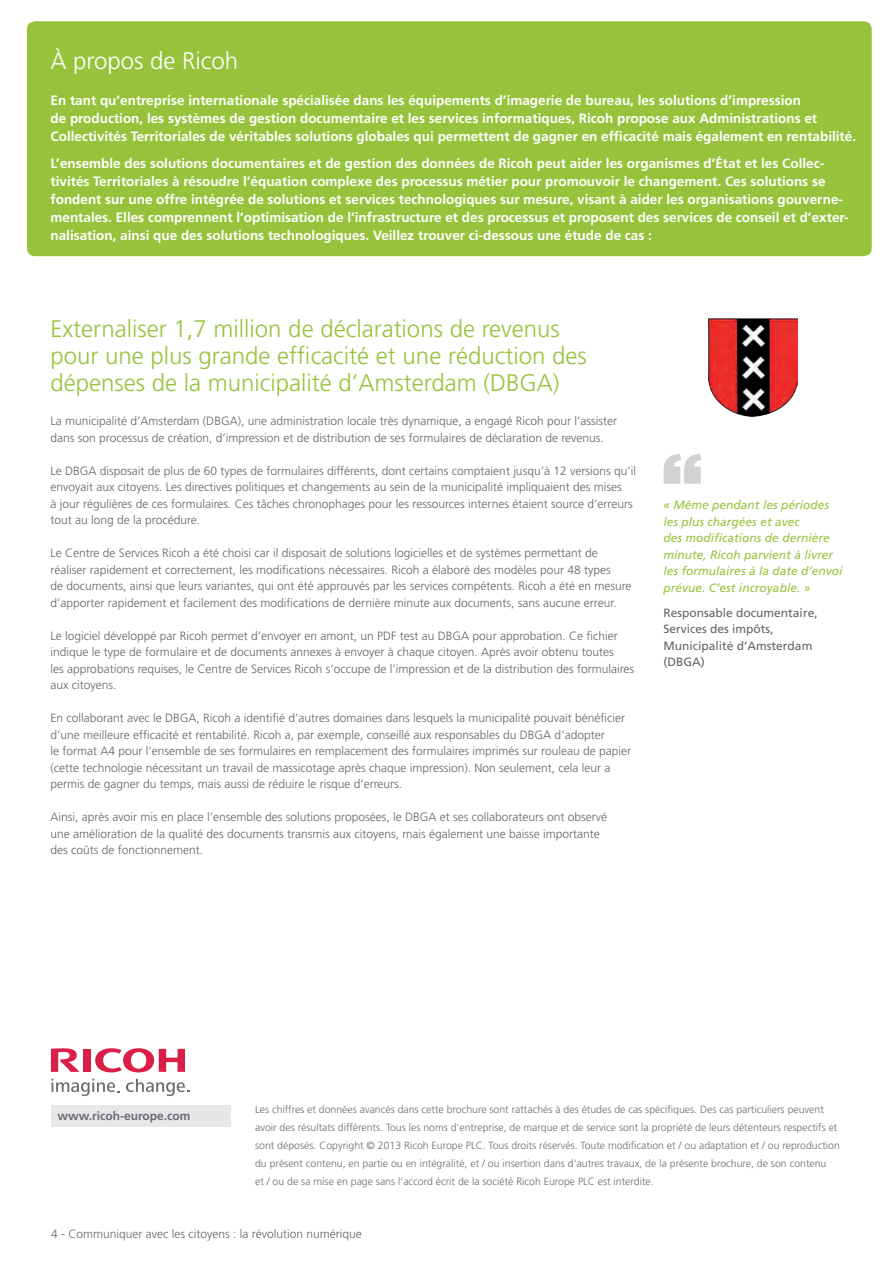
<style>
.page{position:relative;width:893px;height:1263px;background:#fff}
.page>*{position:absolute;margin:0;border:0;box-sizing:border-box;transform-origin:0 0}
.t1{font:300 24px/27px "Frutiger LT";color:#97c33c}
.t2{font:300 24px "Frutiger LT";color:#fff}
.t3{font:700 13.5px/18px "Frutiger LT";color:#fff}
.t4{font:300 12px/16.5px "Frutiger LT";color:#646569}
.t5{font:italic 12px/16.5px "Frutiger LT";color:#97c33c}
.t6{font:12px/16.5px "Frutiger LT";color:#646569}
.t7{font:700 12px "Frutiger LT";color:#6c6d70}
.t8{font:300 10.5px/18px "Frutiger LT";color:#6c6d70}
</style>
<div class="page">
<div style="left:27px;top:21px;width:845px;height:235px;background:#97c33c;border-radius:8px"></div>
<img style="left:709px;top:318px;width:88px;height:99px">
<div style="left:51px;top:1105px;width:179px;height:22px;background:#e6e7e9"></div>
<svg style="left:95px;top:1048px;width:90px;height:24px"></svg>
<div style="left:83px;top:1049px;width:8px;height:23px;background:#d91e47"></div>
<svg style="left:51px;top:1048px;width:28px;height:24px"></svg>
<svg style="left:51px;top:1079px;width:68px;height:17px"></svg>
<svg style="left:126px;top:1079px;width:63px;height:17px"></svg>
<svg style="left:664px;top:454px;width:38px;height:30px"></svg>
<h1 class="t2" style="left:51px;top:47px;width:189px">À propos de Ricoh</h1>
<p class="t3" style="left:51px;top:91px;width:807px">En tant qu’entreprise internationale spécialisée dans les équipements d’imagerie de bureau, les solutions d’impression<br>de production, les systèmes de gestion documentaire et les services informatiques, Ricoh propose aux Administrations et<br>Collectivités Territoriales de véritables solutions globales qui permettent de gagner en efficacité mais également en rentabilité.</p>
<p class="t3" style="left:51px;top:154px;width:799px">L’ensemble des solutions documentaires et de gestion des données de Ricoh peut aider les organismes d’État et les Collec&shy;tivités Territoriales à résoudre l’équation complexe des processus métier pour promouvoir le changement. Ces solutions se fondent sur une offre intégrée de solutions et services technologiques sur mesure, visant à aider les organisations gouverne&shy;mentales. Elles comprennent l’optimisation de l’infrastructure et des processus et proposent des services de conseil et d’exter&shy;nalisation, ainsi que des solutions technologiques. Veillez trouver ci-dessous une étude de cas :</p>
<h1 class="t1" style="left:51px;top:315px;width:538px">Externaliser 1,7 million de déclarations de revenus pour une plus grande efficacité et une réduction des dépenses de la municipalité d’Amsterdam (DBGA)</h1>
<p class="t4" style="left:51px;top:413px;width:568px">La municipalité d’Amsterdam (DBGA), une administration locale très dynamique, a engagé Ricoh pour l’assister dans son processus de création, d’impression et de distribution de ses formulaires de déclaration de revenus.</p>
<p class="t4" style="left:51px;top:463px;width:587px">Le DBGA disposait de plus de 60 types de formulaires différents, dont certains comptaient jusqu’à 12 versions qu’il envoyait aux citoyens. Les directives politiques et changements au sein de la municipalité impliquaient des mises<br>à jour régulières de ces formulaires. Ces tâches chronophages pour les ressources internes étaient source d’erreurs tout au long de la procédure.</p>
<p class="t4" style="left:51px;top:545px;width:582px">Le Centre de Services Ricoh a été choisi car il disposait de solutions logicielles et de systèmes permettant de réaliser rapidement et correctement, les modifications nécessaires. Ricoh a élaboré des modèles pour 48 types<br>de documents, ainsi que leurs variantes, qui ont été approuvés par les services compétents. Ricoh a été en mesure d’apporter rapidement et facilement des modifications de dernière minute aux documents, sans aucune erreur.</p>
<p class="t4" style="left:51px;top:628px;width:585px">Le logiciel développé par Ricoh permet d’envoyer en amont, un PDF test au DBGA pour approbation. Ce fichier indique le type de formulaire et de documents annexes à envoyer à chaque citoyen. Après avoir obtenu toutes<br>les approbations requises, le Centre de Services Ricoh s’occupe de l’impression et de la distribution des formulaires aux citoyens.</p>
<p class="t4" style="left:51px;top:710px;width:582px">En collaborant avec le DBGA, Ricoh a identifié d’autres domaines dans lesquels la municipalité pouvait bénéficier d’une meilleure efficacité et rentabilité. Ricoh a, par exemple, conseillé aux responsables du DBGA d’adopter<br>le format A4 pour l’ensemble de ses formulaires en remplacement des formulaires imprimés sur rouleau de papier (cette technologie nécessitant un travail de massicotage après chaque impression). Non seulement, cela leur a permis de gagner du temps, mais aussi de réduire le risque d’erreurs.</p>
<p class="t4" style="left:51px;top:809px;width:558px">Ainsi, après avoir mis en place l’ensemble des solutions proposées, le DBGA et ses collaborateurs ont observé une amélioration de la qualité des documents transmis aux citoyens, mais également une baisse importante des coûts de fonctionnement.</p>
<p class="t5" style="left:664px;top:497px;width:180px">« Même pendant les périodes les plus chargées et avec<br>des modifications de dernière minute, Ricoh parvient à livrer les formulaires à la date d’envoi prévue. C’est incroyable. »</p>
<p class="t6" style="left:664px;top:604px;width:156px">Responsable documentaire,<br>Services des impôts,<br>Municipalité d’Amsterdam (DBGA)</p>
<p class="t7" style="left:57px;top:1108px;width:135px">www.ricoh-europe.com</p>
<p class="t8" style="left:255px;top:1100px;width:586px">Les chiffres et données avancés dans cette brochure sont rattachés à des études de cas spécifiques. Des cas particuliers peuvent avoir des résultats différents. Tous les noms d’entreprise, de marque et de service sont la propriété de leurs détenteurs respectifs et sont déposés. Copyright © 2013 Ricoh Europe PLC. Tous droits réservés. Toute modification et / ou adaptation et / ou reproduction du présent contenu, en partie ou en intégralité, et / ou insertion dans d’autres travaux, de la présente brochure, de son contenu<br>et / ou de sa mise en page sans l’accord écrit de la société Ricoh Europe PLC est interdite.</p>
<p class="t4" style="left:51px;top:1226px;width:312px">4 - Communiquer avec les citoyens : la révolution numérique</p>
</div>
